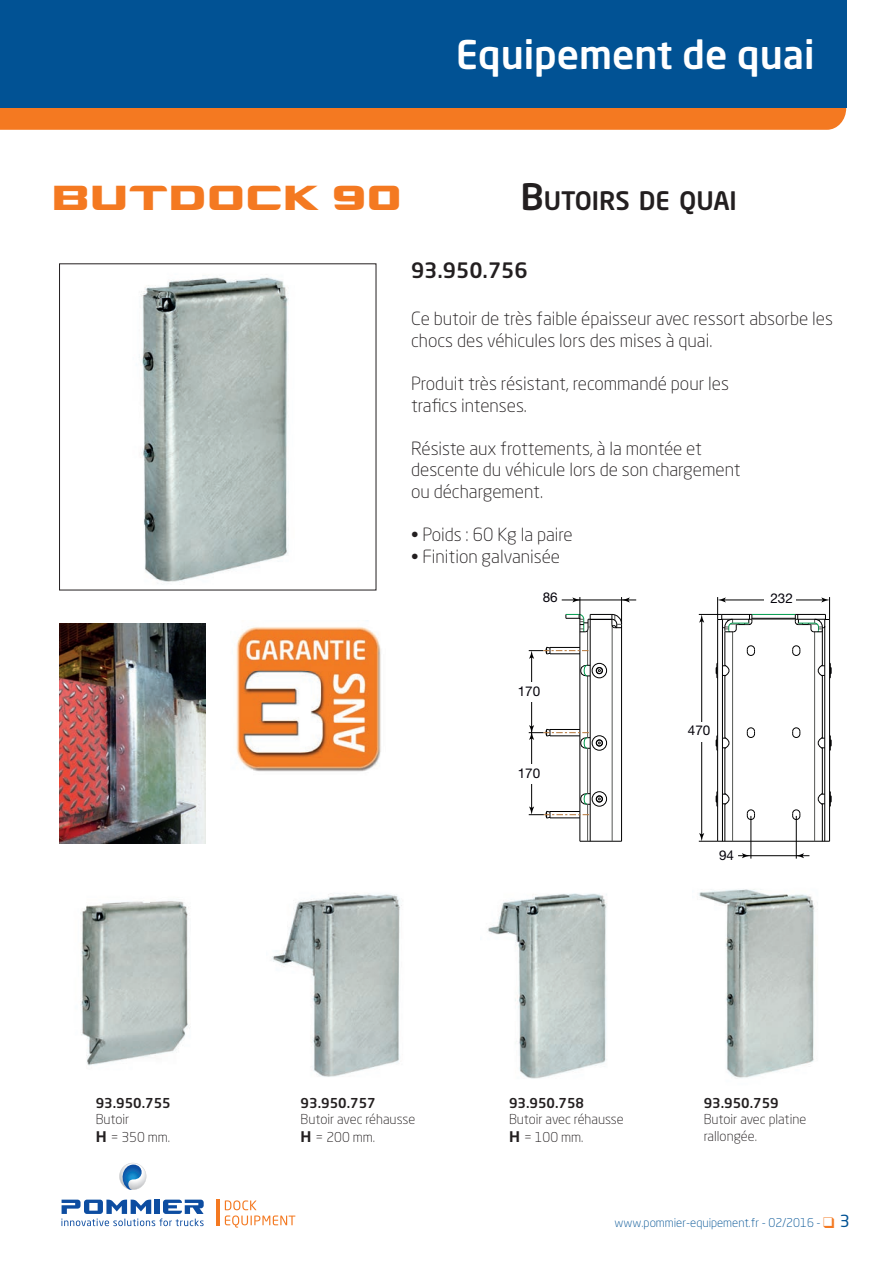
<style>
.page{position:relative;width:893px;height:1263px;background:#fff}
.page>*{position:absolute;margin:0;border:0;box-sizing:border-box;transform-origin:0 0}
.t1{font:500 39px "Neo Sans Pro";color:#fff}
.t2{font:34.5px "POMMIER";letter-spacing:-.005em;color:#f47921}
.t3{font:500 25.2px "Neo Sans Pro";color:#231f20}
.t4{font:500 21px "Neo Sans Pro";color:#231f20}
.t5{font:300 18px/21.6px "Neo Sans Pro";color:#231f20}
.t6{font:300 13.5px/18px "Neo Sans Pro";color:#231f20}
.t7{font:500 13.5px "Neo Sans Pro";color:#231f20}
.t8{font:13.5px "Helvetica Neue";color:#05030b}
.t9{font:300 12px "Neo Sans Pro";color:#015294}
.s1{font-size:36px}
.s2{font-family:"Helvetica";font-weight:700;font-size:15px}
.s3{color:#f47921}
.s4{font-weight:400;font-size:16.5px}
</style>
<div class="page">
<img style="left:139px;top:275px;width:150px;height:307px">
<img style="left:59px;top:623px;width:146px;height:220px">
<hr style="left:580px;top:841px;width:42px;height:1px;background:#000001">
<hr style="left:550px;top:818px;width:30px;height:1px;background:#000001">
<hr style="left:580px;top:619px;width:1px;height:222px;background:#000001">
<hr style="left:587px;top:804px;width:1px;height:37px;background:#555754">
<hr style="left:587px;top:748px;width:1px;height:46px;background:#555754">
<hr style="left:587px;top:676px;width:1px;height:62px;background:#555754">
<hr style="left:587px;top:630px;width:1px;height:35px;background:#555754">
<hr style="left:590px;top:619px;width:1px;height:222px;background:#000001">
<hr style="left:612px;top:626px;width:1px;height:215px;background:#555754">
<hr style="left:621px;top:624px;width:1px;height:217px;background:#000001">
<svg style="left:580px;top:665px;width:10px;height:12px"></svg>
<hr style="left:718px;top:841px;width:112px;height:1px;background:#000001">
<hr style="left:717px;top:619px;width:1px;height:222px;background:#000001">
<hr style="left:722px;top:619px;width:1px;height:222px;background:#000001">
<hr style="left:725px;top:804px;width:1px;height:37px;background:#000001">
<hr style="left:725px;top:748px;width:1px;height:46px;background:#000001">
<hr style="left:725px;top:675px;width:1px;height:63px;background:#000001">
<hr style="left:725px;top:632px;width:1px;height:34px;background:#000001">
<hr style="left:732px;top:632px;width:1px;height:209px;background:#555754">
<svg style="left:716px;top:735px;width:13px;height:16px"></svg>
<svg style="left:716px;top:791px;width:13px;height:16px"></svg>
<hr style="left:814px;top:632px;width:1px;height:209px;background:#555754">
<hr style="left:822px;top:804px;width:1px;height:37px;background:#000001">
<hr style="left:822px;top:748px;width:1px;height:46px;background:#000001">
<hr style="left:822px;top:675px;width:1px;height:63px;background:#000001">
<hr style="left:822px;top:627px;width:1px;height:39px;background:#000001">
<hr style="left:824px;top:619px;width:1px;height:222px;background:#000001">
<hr style="left:829px;top:619px;width:1px;height:222px;background:#000001">
<svg style="left:818px;top:735px;width:14px;height:16px"></svg>
<svg style="left:716px;top:663px;width:13px;height:16px"></svg>
<svg style="left:818px;top:663px;width:14px;height:16px"></svg>
<svg style="left:818px;top:791px;width:14px;height:16px"></svg>
<hr style="left:752px;top:619px;width:43px;height:1px;background:#555754">
<hr style="left:752px;top:618px;width:43px;height:1px;background:#000001">
<hr style="left:752px;top:614px;width:43px;height:1px;background:#009c4e">
<div style="left:592px;top:663px;width:15px;height:15px;border:1px solid #000001;border-radius:50%"></div>
<div style="left:592px;top:735px;width:15px;height:15px;border:1px solid #000001;border-radius:50%"></div>
<div style="left:592px;top:791px;width:15px;height:15px;border:1px solid #000001;border-radius:50%"></div>
<div style="left:596px;top:740px;width:7px;height:6px;border:1px solid #000001;border-radius:50%"></div>
<div style="left:596px;top:796px;width:7px;height:6px;border:1px solid #000001;border-radius:50%"></div>
<div style="left:596px;top:667px;width:7px;height:7px;border:1px solid #000001;border-radius:50%"></div>
<svg style="left:596px;top:740px;width:6px;height:6px"></svg>
<svg style="left:596px;top:796px;width:6px;height:6px"></svg>
<div style="left:596px;top:667px;width:6px;height:7px;border:1px solid #000001;border-radius:50%"></div>
<svg style="left:792px;top:645px;width:9px;height:11px"></svg>
<svg style="left:747px;top:645px;width:8px;height:11px"></svg>
<svg style="left:792px;top:727px;width:9px;height:11px"></svg>
<svg style="left:747px;top:727px;width:8px;height:11px"></svg>
<svg style="left:792px;top:809px;width:9px;height:11px"></svg>
<svg style="left:747px;top:809px;width:8px;height:11px"></svg>
<hr style="left:531px;top:656px;width:1px;height:153px;background:#000001">
<svg style="left:529px;top:793px;width:61px;height:25px"></svg>
<svg style="left:529px;top:725px;width:61px;height:24px"></svg>
<svg style="left:529px;top:647px;width:61px;height:12px"></svg>
<hr style="left:562px;top:600px;width:74px;height:1px;background:#000001">
<svg style="left:566px;top:597px;width:64px;height:35px"></svg>
<hr style="left:738px;top:855px;width:71px;height:1px;background:#000001">
<svg style="left:797px;top:853px;width:7px;height:5px"></svg>
<svg style="left:742px;top:853px;width:8px;height:5px"></svg>
<hr style="left:701px;top:620px;width:1px;height:216px;background:#000001">
<svg style="left:699px;top:833px;width:19px;height:9px"></svg>
<hr style="left:751px;top:816px;width:1px;height:42px;background:#000001">
<hr style="left:796px;top:816px;width:1px;height:42px;background:#000001">
<hr style="left:723px;top:600px;width:101px;height:1px;background:#000001">
<svg style="left:699px;top:597px;width:54px;height:35px"></svg>
<svg style="left:795px;top:597px;width:35px;height:35px"></svg>
<div style="left:699px;top:722px;width:5px;height:19px;background:#fff"></div>
<div style="left:529px;top:764px;width:5px;height:20px;background:#fff"></div>
<div style="left:529px;top:682px;width:5px;height:20px;background:#fff"></div>
<div style="left:764px;top:597px;width:32px;height:5px;background:#fff"></div>
<img style="left:236px;top:620px;width:145px;height:152px">
<img style="left:80px;top:901px;width:110px;height:165px">
<img style="left:272px;top:893px;width:130px;height:184px">
<img style="left:488px;top:893px;width:119px;height:186px">
<img style="left:698px;top:889px;width:117px;height:189px">
<svg style="left:0;top:107px;width:846px;height:23px;background:#e97928"></svg>
<div style="left:0;top:0;width:846px;height:107px;background:#015294"></div>
<svg style="left:61px;top:1199px;width:143px;height:27px"></svg>
<svg style="left:119px;top:1163px;width:27px;height:27px"></svg>
<hr style="left:216px;top:1199px;width:3px;height:27px;background:#f47921">
<svg style="left:225px;top:1200px;width:70px;height:27px"></svg>
<h1 class="t1" style="left:456px;top:30px;width:360px">Equipement de quai</h1>
<h2 class="t2" style="left:51px;top:182px;width:352px">BUTDOCK 90</h2>
<h3 class="t3" style="left:520px;top:185px;width:218px"><span class="s1">B</span>UTOIRS DE QUAI</h3>
<p class="t4" style="left:411px;top:257px;width:118px">93.950.756</p>
<p class="t5" style="left:411px;top:308px;width:423px">Ce butoir de très faible épaisseur avec ressort absorbe les chocs des véhicules lors des mises à quai.</p>
<p class="t5" style="left:411px;top:372px;width:319px">Produit très résistant, recommandé pour les trafics intenses.</p>
<p class="t5" style="left:411px;top:437px;width:331px">Résiste aux frottements, à la montée et descente du véhicule lors de son chargement ou déchargement.</p>
<p class="t5" style="left:411px;top:524px;width:163px">• Poids : 60 Kg la paire</p>
<p class="t5" style="left:411px;top:545px;width:151px">• Finition galvanisée</p>
<p class="t8" style="left:543px;top:590px;width:17px">86</p>
<p class="t8" style="left:770px;top:590px;width:24px">232</p>
<p class="t7" style="left:96px;top:1095px;width:77px">93.950.755</p>
<p class="t6" style="left:96px;top:1110px;width:76px">Butoir<br><span class="s2">H</span> = 350 mm.</p>
<p class="t8" style="left:518px;top:683px;width:24px">170</p>
<p class="t8" style="left:518px;top:765px;width:24px">170</p>
<p class="t8" style="left:688px;top:722px;width:24px">470</p>
<p class="t8" style="left:719px;top:847px;width:17px">94</p>
<p class="t7" style="left:301px;top:1095px;width:77px">93.950.757</p>
<p class="t6" style="left:301px;top:1110px;width:116px">Butoir avec réhausse<br><span class="s2">H</span> = 200 mm.</p>
<p class="t7" style="left:509px;top:1095px;width:77px">93.950.758</p>
<p class="t6" style="left:509px;top:1110px;width:116px">Butoir avec réhausse<br><span class="s2">H</span> = 100 mm.</p>
<p class="t7" style="left:704px;top:1095px;width:77px">93.950.759</p>
<p class="t6" style="left:704px;top:1111px;width:104px;line-height:16.2px">Butoir avec platine rallongée.</p>
<p class="t9" style="left:614px;top:1215px;width:237px">www.pommier-equipement.fr - 02/2016 - <span class="s3">❑</span> <span class="s4">3</span></p>
</div>
